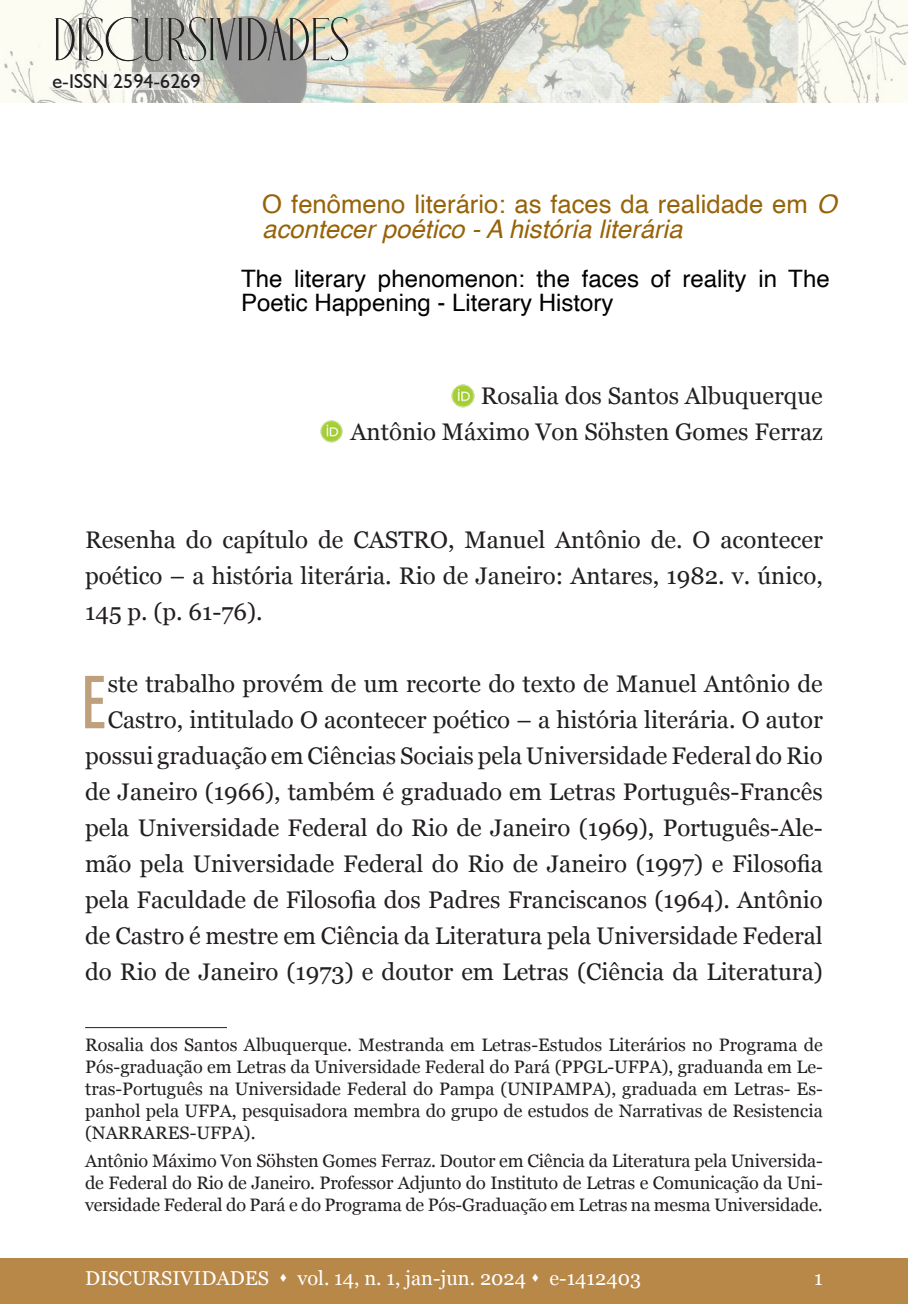
<style>
.page{position:relative;width:908px;height:1304px;background:#fff}
.page>*{position:absolute;margin:0;border:0;box-sizing:border-box;transform-origin:0 0}
.t1{font:condensed 76.8px "Humanist 521 BT";color:#bfa07d}
.t2{font:60px "Holipop";color:#231f20}
.t3{font:25.6px/25.6px "Helvetica";color:#976309}
.t4{font:24px/36px "Georgia";color:#231f20;text-align:justify}
.t5{font:24px/24px "Helvetica";color:#000}
.t6{font:20px "Georgia";color:#fff}
.t7{font:20px "Humanist 521 BT";color:#231f20}
.Footnote_text{font:18px/22px "Georgia";letter-spacing:-.005em;color:#231f20;text-align:justify}
.s1{font-style:italic}
</style>
<div class="page">
<div style="left:0;top:1259px;width:907px;height:45px;background:#b88849"></div>
<img style="left:0;top:0;width:907px;height:103px">
<svg style="left:50px;top:72px;width:153px;height:18px;fill:#f8f7f4"></svg>
<hr style="left:85px;top:1027px;width:142px;height:1px;background:#231f20">
<img style="left:451px;top:384px;width:24px;height:24px">
<img style="left:320px;top:420px;width:23px;height:23px">
<h2 class="t2" style="left:53px;top:10px;width:298px">DISCURSIVIDADES</h2>
<p class="t7" style="left:52px;top:69px;width:150px">e-ISSN 2594-6269</p>
<p class="t3" style="left:262px;top:193px;width:576px">O fenômeno literário: as faces da realidade em <span class="s1">O acontecer poético - A história literária</span></p>
<p class="t5" style="left:241px;top:269px;width:590px">The literary phenomenon: the faces of reality in The<br>Poetic Happening - Literary History</p>
<p class="t4" style="left:480px;top:377px;width:343px">Rosalia dos Santos Albuquerque</p>
<p class="t4" style="left:350px;top:413px;width:473px">Antônio Máximo Von Söhsten Gomes Ferraz</p>
<p class="t4" style="left:85px;top:521px;width:739px">Resenha do capítulo de CASTRO, Manuel Antônio de. O acontecer poético – a história literária. Rio de Janeiro: Antares, 1982. v. único, 145 p. (p. 61-76).</p>
<p class="t4" style="left:85px;top:665px;width:739px;text-align:right">ste trabalho provém de um recorte do texto de Manuel Antônio de Castro, intitulado O acontecer poético – a história literária. O autor possui graduação em Ciências Sociais pela Universidade Federal do Rio de Janeiro (1966), também é graduado em Letras Português-Francês pela Universidade Federal do Rio de Janeiro (1969), Português-Ale&shy;mão pela Universidade Federal do Rio de Janeiro (1997) e Filosofia pela Faculdade de Filosofia dos Padres Franciscanos (1964). Antônio de Castro é mestre em Ciência da Literatura pela Universidade Federal do Rio de Janeiro (1973) e doutor em Letras (Ciência da Literatura)</p>
<p class="t1" style="left:80px;top:658px;width:29px">E</p>
<p class="Footnote_text" style="left:85px;top:1033px;width:739px">Rosalia dos Santos Albuquerque. Mestranda em Letras-Estudos Literários no Programa de Pós-graduação em Letras da Universidade Federal do Pará (PPGL-UFPA), graduanda em Le&shy;tras-Português na Universidade Federal do Pampa (UNIPAMPA), graduada em Letras- Es&shy;panhol pela UFPA, pesquisadora membra do grupo de estudos de Narrativas de Resistencia (NARRARES-UFPA).</p>
<p class="Footnote_text" style="left:85px;top:1149px;width:739px">Antônio Máximo Von Söhsten Gomes Ferraz. Doutor em Ciência da Literatura pela Universida&shy;de Federal do Rio de Janeiro. Professor Adjunto do Instituto de Letras e Comunicação da Uni&shy;versidade Federal do Pará e do Programa de Pós-Graduação em Letras na mesma Universidade.</p>
<p class="t6" style="left:85px;top:1264px;width:557px">DISCURSIVIDADES ▲ vol. 14, n. 1, jan-jun. 2024 ▲ e-1412403</p>
<p class="t6" style="left:813px;top:1264px;width:10px">1</p>
</div>
